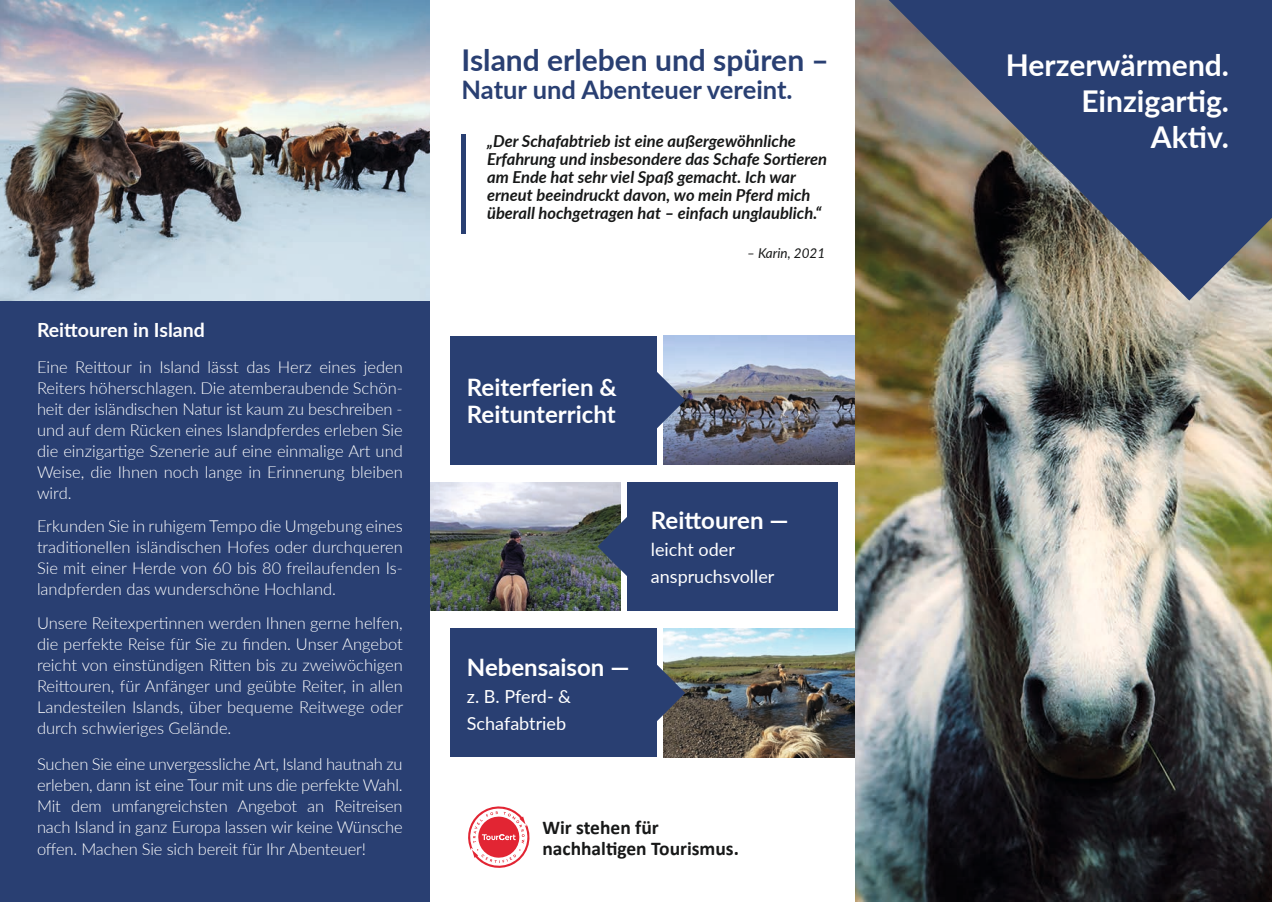
<style>
.page{position:relative;width:1272px;height:902px;background:#fff}
.page>*{position:absolute;margin:0;border:0;box-sizing:border-box;transform-origin:0 0}
.t1{font:700 30px/36px "Lato";color:#fff;text-align:right}
.t2{font:700 30px "Lato";color:#293f72}
.t3{font:700 25.5px "Lato";color:#293f72}
.t4{font:700 24px/27px "Lato";color:#fff}
.t5{font:700 19.5px/21px "Calibri";color:#171818}
.t6{font:700 19.5px "Lato";color:#fff}
.t7{font:18px/27px "Lato";color:#fff}
.t8{font:300 16.5px/21px "Lato";color:#fff;text-align:justify}
.t9{font:italic 700 16.5px/18px "Lato";color:#171818}
.t10{font:italic 13.5px "Lato";color:#171818}
</style>
<div class="page">
<img style="left:663px;top:628px;width:192px;height:129px">
<img style="left:429px;top:482px;width:191px;height:128px">
<img style="left:663px;top:336px;width:192px;height:128px">
<img style="left:855px;top:0;width:416px;height:901px">
<svg style="left:888px;top:0;width:383px;height:300px;background:#4b556a"></svg>
<div style="left:450px;top:336px;width:206px;height:128px;background:#293f72"></div>
<div style="left:450px;top:628px;width:206px;height:129px;background:#293f72"></div>
<div style="left:627px;top:482px;width:206px;height:128px;background:#293f72"></div>
<svg style="left:597px;top:516px;width:30px;height:60px;background:#3e4f5f"></svg>
<svg style="left:656px;top:370px;width:29px;height:60px;background:#667596"></svg>
<svg style="left:656px;top:662px;width:29px;height:61px;background:#4e5765"></svg>
<svg style="left:468px;top:806px;width:61px;height:61px"></svg>
<div style="left:0;top:0;width:429px;height:901px;background:#293f72"></div>
<img style="left:0;top:0;width:429px;height:300px">
<div style="left:461px;top:135px;width:5px;height:99px;background:#293f72"></div>
<p class="t6" style="left:37px;top:315px;width:169px">Reittouren in Island</p>
<p class="t8" style="left:37px;top:355px;width:367px">Eine Reittour in Island lässt das Herz eines jeden Reiters höherschlagen. Die atemberaubende Schön&shy;heit der isländischen Natur ist kaum zu beschreiben - und auf dem Rücken eines Islandpferdes erleben Sie die einzigartige Szenerie auf eine einmalige Art und Weise, die Ihnen noch lange in Erinnerung bleiben wird.</p>
<p class="t8" style="left:37px;top:514px;width:367px">Erkunden Sie in ruhigem Tempo die Umgebung eines traditionellen isländischen Hofes oder durchqueren Sie mit einer Herde von 60 bis 80 freilaufenden Is&shy;landpferden das wunderschöne Hochland.</p>
<p class="t8" style="left:37px;top:612px;width:368px">Unsere Reitexpertinnen werden Ihnen gerne helfen, die perfekte Reise für Sie zu finden. Unser Angebot reicht von einstündigen Ritten bis zu zweiwöchigen Reittouren, für Anfänger und geübte Reiter, in allen Landesteilen Islands, über bequeme Reitwege oder durch schwieriges Gelände.</p>
<p class="t8" style="left:37px;top:753px;width:367px">Suchen Sie eine unvergessliche Art, Island hautnah zu erleben, dann ist eine Tour mit uns die perfekte Wahl.<br>Mit dem umfangreichsten Angebot an Reitreisen nach Island in ganz Europa lassen wir keine Wünsche offen. Machen Sie sich bereit für Ihr Abenteuer!</p>
<h1 class="t2" style="left:461px;top:38px;width:369px">Island erleben und spüren –</h1>
<h2 class="t3" style="left:461px;top:71px;width:332px">Natur und Abenteuer vereint.</h2>
<p class="t9" style="left:487px;top:131px;width:341px">„Der Schafabtrieb ist eine außergewöhnliche Erfahrung und insbesondere das Schafe Sortieren am Ende hat sehr viel Spaß gemacht. Ich war erneut beeindruckt davon, wo mein Pferd mich überall hochgetragen hat – einfach unglaublich.“</p>
<p class="t10" style="left:747px;top:243px;width:80px">– Karin, 2021</p>
<h3 class="t4" style="left:467px;top:373px;width:151px">Reiterferien &amp;<br>Reitunterricht</h3>
<h3 class="t4" style="left:651px;top:506px;width:139px">Reittouren —</h3>
<p class="t7" style="left:651px;top:535px;width:125px">leicht oder anspruchsvoller</p>
<h3 class="t4" style="left:467px;top:652px;width:164px">Nebensaison —</h3>
<p class="t7" style="left:467px;top:681px;width:106px">z. B. Pferd- &amp;<br>Schafabtrieb</p>
<p class="t5" style="left:542px;top:816px;width:198px">Wir stehen für nachhaltigen Tourismus.</p>
<h1 class="t1" style="left:1005px;top:46px;width:225px">Herzerwärmend.<br>Einzigartig.<br>Aktiv.</h1>
</div>
